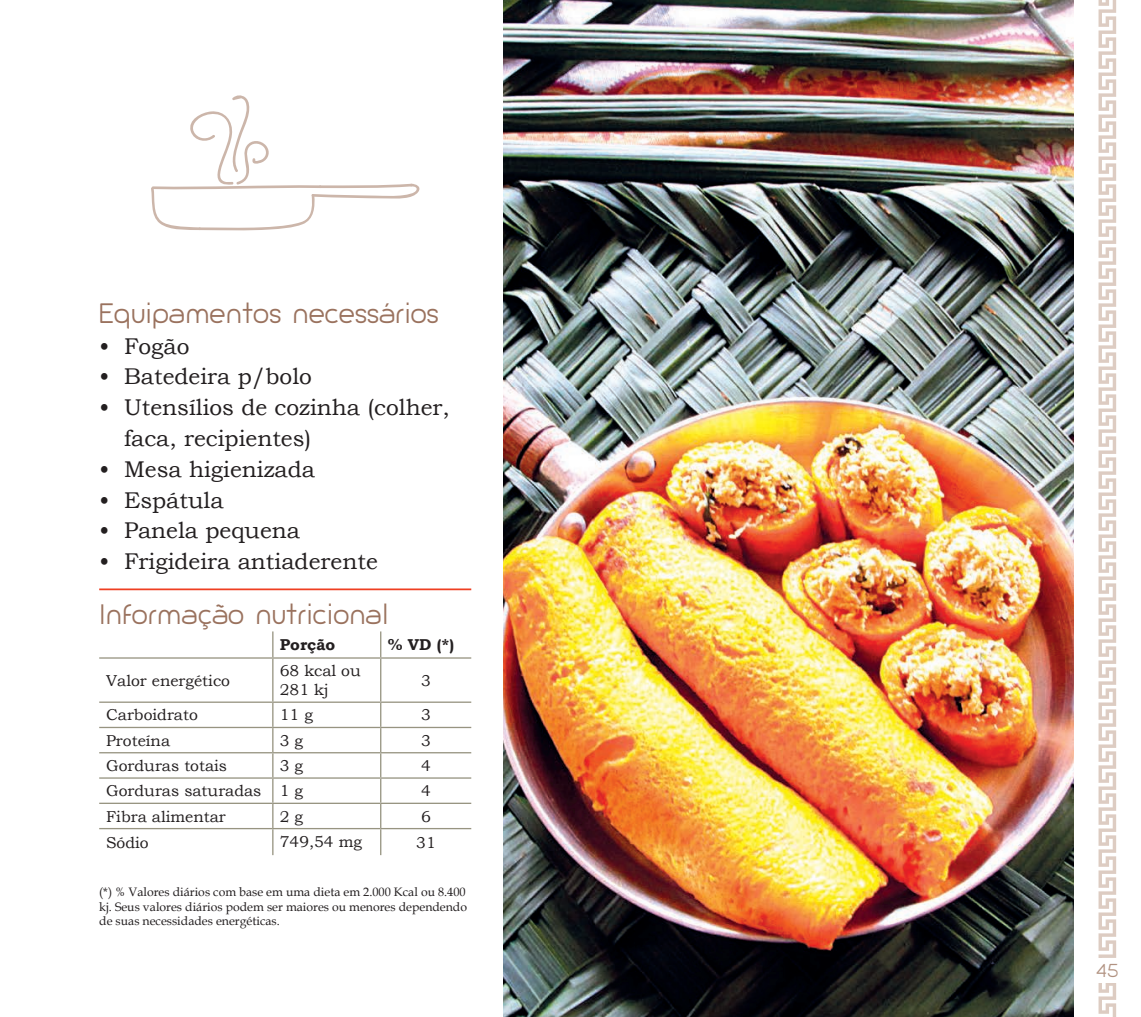
<style>
.page{position:relative;width:1141px;height:1017px;background:#fff}
.page>*{position:absolute;margin:0;border:0;box-sizing:border-box;transform-origin:0 0}
.t1{font:26.25px "Giorgio";color:#9a725e}
.t2{font:22.75px/30.8px "Bookman Old Style";color:#231f20}
.t3{font:17.5px "Giorgio";color:#b19281}
.t4{font:15.75px/18.9px "Bookman Old Style";color:#231f20}
.t5{font:700 15.75px "Bookman Old Style";color:#231f20}
.t6{font:12.25px/14.7px "Book Antiqua";color:#231f20;text-align:justify}
</style>
<div class="page">
<svg style="left:1098px;top:0;width:18px;height:1017px"></svg>
<div style="left:1074px;top:958px;width:67px;height:24px;background:#fff"></div>
<hr style="left:99px;top:588px;width:372px;height:2px;background:#ef3e22">
<svg style="left:272px;top:631px;width:1px;height:26px"></svg>
<svg style="left:380px;top:631px;width:1px;height:26px"></svg>
<hr style="left:99px;top:657px;width:174px;height:2px;background:#979481">
<hr style="left:273px;top:657px;width:108px;height:2px;background:#979481">
<hr style="left:272px;top:659px;width:1px;height:42px;background:#979481">
<hr style="left:381px;top:657px;width:90px;height:2px;background:#979481">
<hr style="left:380px;top:659px;width:1px;height:42px;background:#979481">
<hr style="left:99px;top:701px;width:174px;height:2px;background:#979481">
<hr style="left:273px;top:701px;width:108px;height:2px;background:#979481">
<hr style="left:381px;top:701px;width:90px;height:2px;background:#979481">
<hr style="left:99px;top:727px;width:174px;height:1px;background:#979481">
<hr style="left:273px;top:727px;width:108px;height:1px;background:#979481">
<hr style="left:381px;top:727px;width:90px;height:1px;background:#979481">
<hr style="left:99px;top:752px;width:174px;height:1px;background:#979481">
<hr style="left:273px;top:752px;width:108px;height:1px;background:#979481">
<hr style="left:381px;top:752px;width:90px;height:1px;background:#979481">
<hr style="left:99px;top:777px;width:174px;height:2px;background:#979481">
<hr style="left:273px;top:777px;width:108px;height:2px;background:#979481">
<hr style="left:381px;top:777px;width:90px;height:2px;background:#979481">
<hr style="left:99px;top:803px;width:174px;height:1px;background:#979481">
<hr style="left:273px;top:803px;width:108px;height:1px;background:#979481">
<hr style="left:381px;top:803px;width:90px;height:1px;background:#979481">
<hr style="left:99px;top:828px;width:174px;height:1px;background:#979481">
<hr style="left:273px;top:828px;width:108px;height:1px;background:#979481">
<svg style="left:272px;top:703px;width:1px;height:152px"></svg>
<hr style="left:381px;top:828px;width:90px;height:1px;background:#979481">
<svg style="left:380px;top:703px;width:1px;height:152px"></svg>
<img style="left:503px;top:0;width:571px;height:1017px">
<svg style="left:151px;top:95px;width:269px;height:136px"></svg>
<h1 class="t1" style="left:99px;top:297px;width:341px">Equipamentos necessários</h1>
<h2 class="t2" style="left:99px;top:330px;width:92px">• Fogão</h2>
<h2 class="t2" style="left:99px;top:361px;width:214px">• Batedeira p/bolo</h2>
<h2 class="t2" style="left:124px;top:392px;width:327px;text-indent:-25px">• Utensílios de cozinha (colher, faca, recipientes)</h2>
<h2 class="t2" style="left:99px;top:454px;width:217px">• Mesa higienizada</h2>
<h2 class="t2" style="left:99px;top:484px;width:126px">• Espátula</h2>
<h2 class="t2" style="left:99px;top:515px;width:202px">• Panela pequena</h2>
<h2 class="t2" style="left:99px;top:546px;width:280px">• Frigideira antiaderente</h2>
<h1 class="t1" style="left:99px;top:598px;width:291px">Informação nutricional</h1>
<p class="t5" style="left:280px;top:633px;width:57px">Porção</p>
<p class="t5" style="left:388px;top:633px;width:68px">% VD (*)</p>
<p class="t4" style="left:106px;top:671px;width:125px">Valor energético</p>
<p class="t4" style="left:280px;top:661px;width:82px">68 kcal ou<br>281 kj</p>
<p class="t4" style="left:421px;top:671px;width:11px">3</p>
<p class="t4" style="left:106px;top:706px;width:93px">Carboidrato</p>
<p class="t4" style="left:280px;top:706px;width:35px">11 g</p>
<p class="t4" style="left:421px;top:706px;width:11px">3</p>
<p class="t4" style="left:106px;top:731px;width:65px">Proteína</p>
<p class="t4" style="left:280px;top:731px;width:25px">3 g</p>
<p class="t4" style="left:421px;top:731px;width:11px">3</p>
<p class="t4" style="left:106px;top:756px;width:122px">Gorduras totais</p>
<p class="t4" style="left:280px;top:756px;width:25px">3 g</p>
<p class="t4" style="left:421px;top:756px;width:11px">4</p>
<p class="t4" style="left:106px;top:782px;width:198px">Gorduras saturadas 1 g</p>
<p class="t4" style="left:421px;top:782px;width:11px">4</p>
<p class="t4" style="left:106px;top:807px;width:121px">Fibra alimentar</p>
<p class="t4" style="left:280px;top:807px;width:25px">2 g</p>
<p class="t4" style="left:421px;top:807px;width:11px">6</p>
<p class="t4" style="left:106px;top:833px;width:44px">Sódio</p>
<p class="t4" style="left:280px;top:832px;width:84px">749,54 mg</p>
<p class="t4" style="left:416px;top:833px;width:21px">31</p>
<p class="t6" style="left:99px;top:884px;width:369px">(*) % Valores diários com base em uma dieta em 2.000 Kcal ou 8.400 kj. Seus valores diários podem ser maiores ou menores dependendo de suas necessidades energéticas.</p>
<h3 class="t3" style="left:1096px;top:959px;width:24px">45</h3>
</div>
